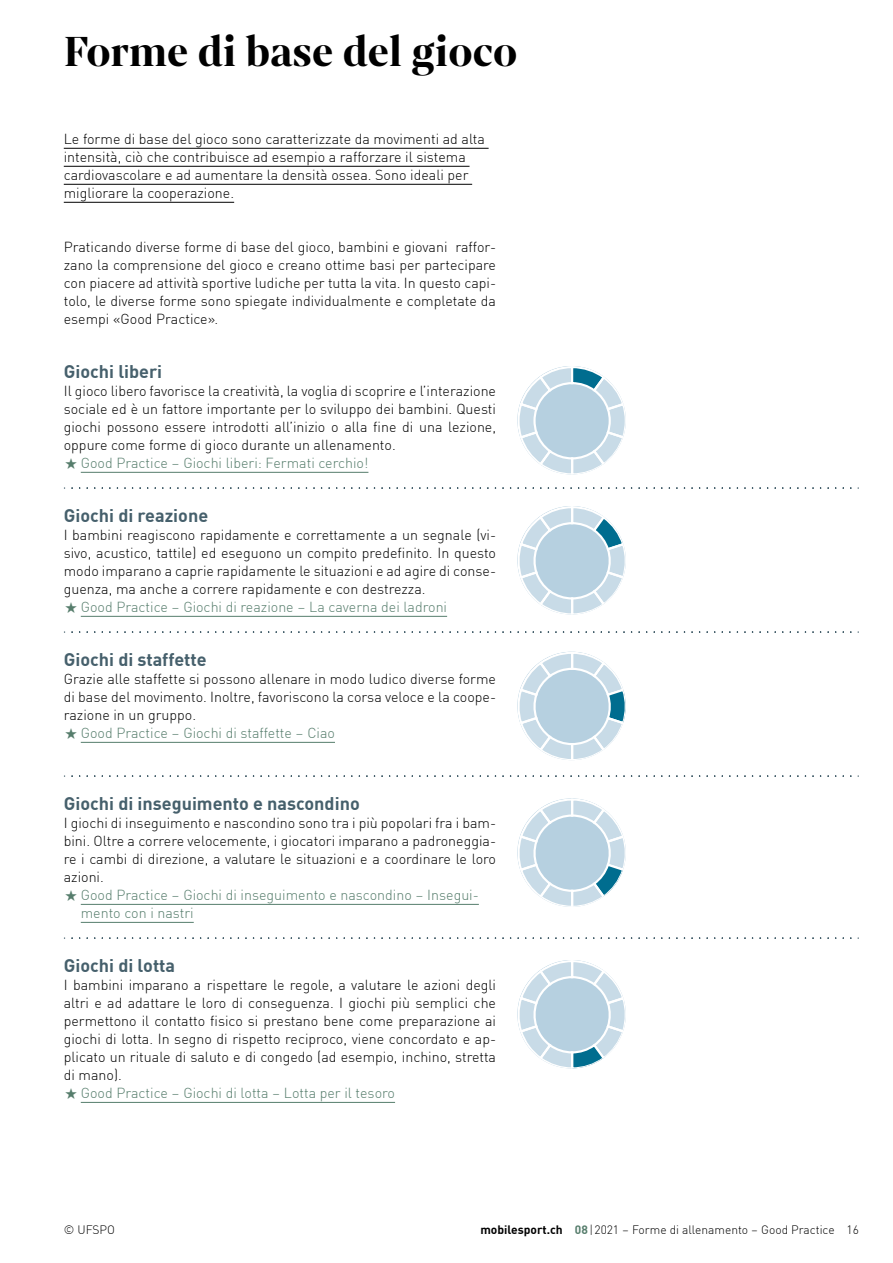
<style>
.page{position:relative;width:893px;height:1263px;background:#fff}
.page>*{position:absolute;margin:0;border:0;box-sizing:border-box;transform-origin:0 0}
.h_Titel{font:700 45px "Mixta Pro";color:#000}
.h_Untertitel{font:700 18px "DINOT";color:#46606c}
.p_Fliesstext{font:300 14.25px/18px "DINOT";color:#000;text-align:justify}
.t1{font:300 14.25px/18px "DINOT";color:#567d6c}
.h_h5{font:300 14.25px/18px "DINOT";color:#000}
.t2{font:300 12px "DINOT";color:#000}
.s1{font-weight:700}
.s2{font-weight:700;color:#567d6c}
</style>
<div class="page">
<hr style="left:64px;top:148px;width:425px;height:1px;background:#000">
<hr style="left:64px;top:166px;width:405px;height:1px;background:#000">
<hr style="left:64px;top:184px;width:408px;height:1px;background:#000">
<hr style="left:64px;top:202px;width:170px;height:1px;background:#000">
<hr style="left:81px;top:472px;width:287px;height:1px;background:#567d6c">
<hr style="left:81px;top:616px;width:366px;height:1px;background:#567d6c">
<hr style="left:81px;top:742px;width:254px;height:1px;background:#567d6c">
<hr style="left:81px;top:904px;width:398px;height:1px;background:#567d6c">
<hr style="left:81px;top:922px;width:113px;height:1px;background:#567d6c">
<hr style="left:81px;top:1102px;width:314px;height:1px;background:#567d6c">
<svg style="left:72px;top:487px;width:787px;height:2px"></svg>
<svg style="left:72px;top:631px;width:787px;height:2px"></svg>
<svg style="left:72px;top:775px;width:787px;height:2px"></svg>
<svg style="left:72px;top:937px;width:787px;height:2px"></svg>
<svg style="left:517px;top:366px;width:109px;height:108px"></svg>
<svg style="left:517px;top:506px;width:109px;height:108px"></svg>
<svg style="left:517px;top:652px;width:109px;height:108px"></svg>
<svg style="left:517px;top:798px;width:109px;height:109px"></svg>
<svg style="left:517px;top:960px;width:109px;height:108px"></svg>
<p class="h_Titel" style="left:64px;top:25px;width:455px">Forme di base del gioco</p>
<p class="h_h5" style="left:64px;top:128px;width:423px">Le forme di base del gioco sono caratterizzate da movimenti ad alta intensità, ciò che contribuisce ad esempio a rafforzare il sistema cardiovascolare e ad aumentare la densità ossea. Sono ideali per migliorare la cooperazione.</p>
<p class="p_Fliesstext" style="left:64px;top:236px;width:434px">Praticando diverse forme di base del gioco, bambini e giovani raffor&shy;zano la comprensione del gioco e creano ottime basi per partecipare con piacere ad attività sportive ludiche per tutta la vita. In questo capi&shy;tolo, le diverse forme sono spiegate individualmente e completate da esempi «Good Practice».</p>
<h2 class="h_Untertitel" style="left:64px;top:357px;width:100px">Giochi liberi</h2>
<p class="p_Fliesstext" style="left:64px;top:380px;width:434px">Il gioco libero favorisce la creatività, la voglia di scoprire e l’interazione sociale ed è un fattore importante per lo sviluppo dei bambini. Questi giochi possono essere introdotti all’inizio o alla fine di una lezione, oppure come forme di gioco durante un allenamento.</p>
<p class="t1" style="left:81px;top:452px;width:289px">Good Practice – Giochi liberi: Fermati cerchio!</p>
<h2 class="h_Untertitel" style="left:64px;top:501px;width:146px">Giochi di reazione</h2>
<p class="p_Fliesstext" style="left:64px;top:524px;width:434px">I bambini reagiscono rapidamente e correttamente a un segnale (vi&shy;sivo, acustico, tattile) ed eseguono un compito predefinito. In questo modo imparano a caprie rapidamente le situazioni e ad agire di conse&shy;guenza, ma anche a correre rapidamente e con destrezza.</p>
<p class="t1" style="left:81px;top:596px;width:368px">Good Practice – Giochi di reazione – La caverna dei ladroni</p>
<h2 class="h_Untertitel" style="left:64px;top:645px;width:144px">Giochi di staffette</h2>
<p class="p_Fliesstext" style="left:64px;top:668px;width:434px">Grazie alle staffette si possono allenare in modo ludico diverse forme di base del movimento. Inoltre, favoriscono la corsa veloce e la coope&shy;razione in un gruppo.</p>
<p class="t1" style="left:81px;top:722px;width:256px">Good Practice – Giochi di staffette – Ciao</p>
<h2 class="h_Untertitel" style="left:64px;top:789px;width:297px">Giochi di inseguimento e nascondino</h2>
<p class="p_Fliesstext" style="left:64px;top:812px;width:434px">I giochi di inseguimento e nascondino sono tra i più popolari fra i bam&shy;bini. Oltre a correre velocemente, i giocatori imparano a padroneggia&shy;re i cambi di direzione, a valutare le situazioni e a coordinare le loro azioni.</p>
<p class="t1" style="left:81px;top:884px;width:400px">Good Practice – Giochi di inseguimento e nascondino – Insegui&shy;mento con i nastri</p>
<h2 class="h_Untertitel" style="left:64px;top:951px;width:113px">Giochi di lotta</h2>
<p class="p_Fliesstext" style="left:64px;top:974px;width:434px">I bambini imparano a rispettare le regole, a valutare le azioni degli altri e ad adattare le loro di conseguenza. I giochi più semplici che permettono il contatto fisico si prestano bene come preparazione ai giochi di lotta. In segno di rispetto reciproco, viene concordato e ap&shy;plicato un rituale di saluto e di congedo (ad esempio, inchino, stretta di mano).</p>
<p class="t1" style="left:81px;top:1082px;width:316px">Good Practice – Giochi di lotta – Lotta per il tesoro</p>
<p class="t2" style="left:64px;top:1220px;width:53px">© UFSPO</p>
<p class="t2" style="left:480px;top:1220px;width:380px"><span class="s1">mobilesport.ch</span> <span class="s2">08</span>|2021 – Forme di allenamento – Good Practice 16</p>
</div>
